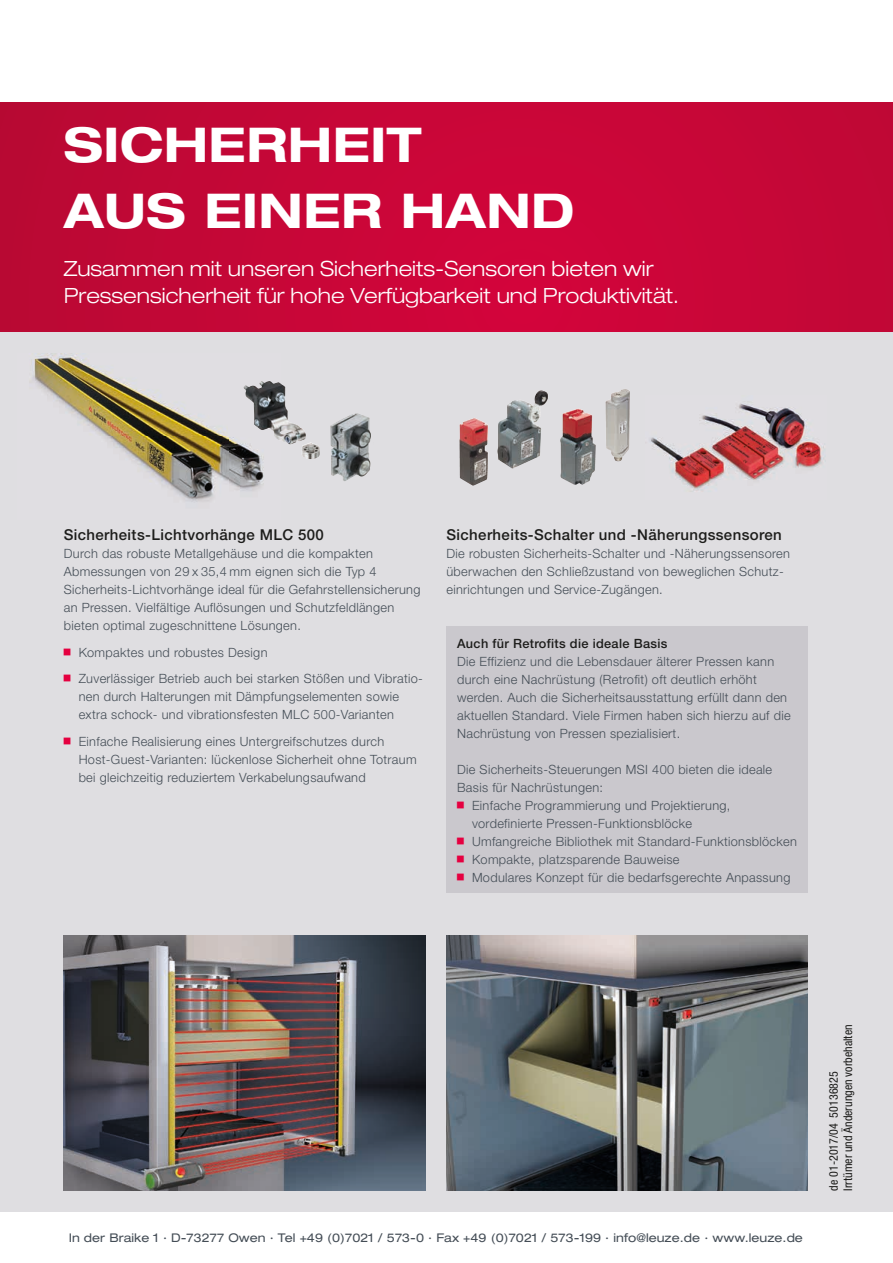
<style>
.page{position:relative;width:893px;height:1263px;background:#fff}
.page>*{position:absolute;margin:0;border:0;box-sizing:border-box;transform-origin:0 0}
.t1{font:700 expanded 48px/66px "Helvetica Neue LT Pro";letter-spacing:.01em;color:#fff}
.t2{font:300 expanded 21px/27px "Helvetica Neue LT Pro";color:#fff}
.t3{font:500 15px "Helvetica Neue LT Pro";letter-spacing:.025em;color:#1d1d1b}
.t4{font:300 12.75px/18px "Helvetica Neue LT Pro";letter-spacing:.025em;color:#444d56}
.t5{font:500 12.75px "Helvetica Neue LT Pro";letter-spacing:.025em;color:#1d1d1b}
.t6{font:expanded 12px "Helvetica Neue LT Pro";letter-spacing:.005em;color:#444d56}
.t7{font:condensed 12px/14.4px "Helvetica Neue LT Pro";color:#1d1d1b}
</style>
<div class="page">
<div style="left:0;top:327px;width:893px;height:885px;background:#dfdee1"></div>
<div style="left:0;top:102px;width:893px;height:230px;background:#c70737"></div>
<img style="left:446px;top:935px;width:362px;height:256px">
<img style="left:605px;top:389px;width:24px;height:72px">
<img style="left:650px;top:404px;width:174px;height:88px">
<img style="left:64px;top:935px;width:361px;height:256px">
<img style="left:33px;top:354px;width:231px;height:148px">
<img style="left:244px;top:381px;width:73px;height:78px">
<img style="left:330px;top:413px;width:41px;height:68px">
<div style="left:446px;top:626px;width:362px;height:267px;background:#cac8cd"></div>
<h1 class="t1" style="left:64px;top:110px;width:513px">SICHERHEIT<br>AUS EINER HAND</h1>
<h2 class="t2" style="left:64px;top:255px;width:617px">Zusammen mit unseren Sicherheits-Sensoren bieten wir<br>Pressensicherheit für hohe Verfügbarkeit und Produktivität.</h2>
<p class="t3" style="left:64px;top:526px;width:262px">Sicherheits-Lichtvorhänge MLC 500</p>
<p class="t4" style="left:64px;top:544px;width:358px">Durch das robuste Metallgehäuse und die kompakten Abmessungen von 29 x 35,4 mm eignen sich die Typ 4<br>Sicherheits-Lichtvorhänge ideal für die Gefahrstellensicherung an Pressen. Vielfältige Auflösungen und Schutzfeldlängen bieten optimal zugeschnittene Lösungen.</p>
<p class="t4" style="left:79px;top:638px;width:346px;line-height:26.5px">Kompaktes und robustes Design<br>Zuverlässiger Betrieb auch bei starken Stößen und Vibratio-</p>
<p class="t4" style="left:79px;top:687px;width:322px">nen durch Halterungen mit Dämpfungselementen sowie extra schock- und vibrationsfesten MLC 500-Varianten</p>
<p class="t4" style="left:79px;top:732px;width:340px">Einfache Realisierung eines Untergreifschutzes durch<br>Host-Guest-Varianten: lückenlose Sicherheit ohne Totraum bei gleichzeitig reduziertem Verkabelungsaufwand</p>
<p class="t3" style="left:446px;top:526px;width:337px">Sicherheits-Schalter und -Näherungssensoren</p>
<p class="t4" style="left:446px;top:544px;width:345px">Die robusten Sicherheits-Schalter und -Näherungssensoren überwachen den Schließzustand von beweglichen Schutz&shy;einrichtungen und Service-Zugängen.</p>
<p class="t5" style="left:457px;top:636px;width:212px">Auch für Retrofits die ideale Basis</p>
<p class="t4" style="left:457px;top:652px;width:335px">Die Effizienz und die Lebensdauer älterer Pressen kann durch eine Nachrüstung (Retrofit) oft deutlich erhöht werden. Auch die Sicherheitsausstattung erfüllt dann den aktuellen Standard. Viele Firmen haben sich hierzu auf die Nachrüstung von Pressen spezialisiert.</p>
<p class="t4" style="left:457px;top:760px;width:317px">Die Sicherheits-Steuerungen MSI 400 bieten die ideale</p>
<p class="t4" style="left:457px;top:778px;width:147px">Basis für Nachrüstungen:</p>
<p class="t4" style="left:472px;top:796px;width:260px">Einfache Programmierung und Projektierung,</p>
<p class="t4" style="left:472px;top:814px;width:222px">vordefinierte Pressen-Funktionsblöcke</p>
<p class="t4" style="left:472px;top:832px;width:326px">Umfangreiche Bibliothek mit Standard-Funktionsblöcken</p>
<p class="t4" style="left:472px;top:850px;width:209px">Kompakte, platzsparende Bauweise</p>
<p class="t4" style="left:472px;top:868px;width:320px">Modulares Konzept für die bedarfsgerechte Anpassung</p>
<p class="t6" style="left:69px;top:1230px;width:736px">In der Braike 1 · D-73277 Owen · Tel +49 (0)7021 / 573-0 · Fax +49 (0)7021 / 573-199 · info@leuze.de · www.leuze.de</p>
<p class="t7" style="left:826px;top:1191px;width:168px;rotate:-90deg">de 01-2017/04 50136825<br>Irrtümer und Änderungen vorbehalten</p>
</div>
